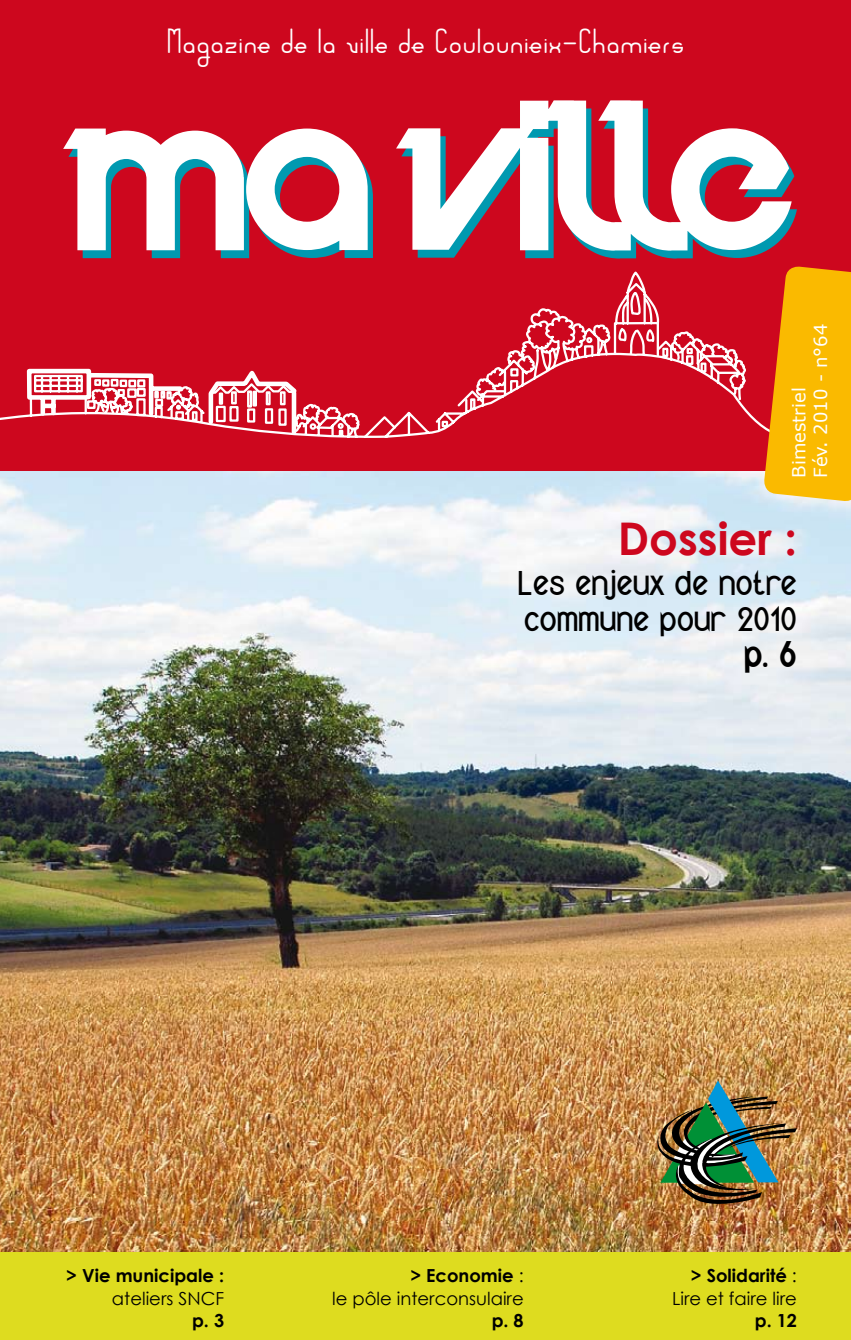
<style>
.page{position:relative;width:851px;height:1340px;background:#fff}
.page>*{position:absolute;margin:0;border:0;box-sizing:border-box;transform-origin:0 0}
.t1{font:700 45px "Century Gothic";color:#cd071e}
.t2{font:700 40.5px "Quirkus";color:#000}
.t3{font:37.5px/36px "Quirkus";color:#000}
.t4{font:36px "Sanserifing";color:#fff}
.t5{font:18px/22.5px "Century Gothic";color:#000;text-align:right}
.t6{font:700 18px "Century Gothic";color:#000}
.t7{font:18px/21.6px "Verdana";color:#fff}
.s1{font-weight:700}
</style>
<div class="page">
<img style="left:0;top:471px;width:850px;height:781px">
<div style="left:0;top:0;width:850px;height:471px;background:#cd071e"></div>
<div style="left:0;top:1252px;width:850px;height:87px;background:#dedc1f"></div>
<svg style="left:626px;top:271px;width:136px;height:157px"></svg>
<svg style="left:0;top:292px;width:659px;height:146px"></svg>
<svg style="left:25px;top:364px;width:275px;height:73px"></svg>
<img style="left:657px;top:1080px;width:139px;height:128px">
<svg style="left:762px;top:266px;width:88px;height:236px"></svg>
<svg style="left:82px;top:169px;width:714px;height:89px"></svg>
<svg style="left:63px;top:100px;width:728px;height:151px"></svg>
<h3 class="t4" style="left:166px;top:20px;width:520px">Magazine de la ville de Coulounieix-Chamiers</h3>
<p class="t7" style="left:787px;top:477px;width:155px;rotate:-90deg">Bimestriel<br>Fév. 2010 - n°64</p>
<h1 class="t1" style="left:617px;top:504px;width:181px">Dossier :</h1>
<h3 class="t3" style="left:518px;top:568px;width:280px">Les enjeux de notre commune pour 2010</h3>
<h2 class="t2" style="left:744px;top:635px;width:54px">p. 6</h2>
<p class="t6" style="left:66px;top:1261px;width:159px">&gt; Vie municipale :</p>
<p class="t5" style="left:112px;top:1286px;width:114px">ateliers SNCF</p>
<p class="t6" style="left:192px;top:1306px;width:34px">p. 3</p>
<p class="t5" style="left:332px;top:1264px;width:193px"><span class="s1">&gt; Economie</span> :<br>le pôle interconsulaire</p>
<p class="t6" style="left:491px;top:1306px;width:34px">p. 8</p>
<p class="t5" style="left:672px;top:1264px;width:126px"><span class="s1">&gt; Solidarité</span> :<br>Lire et faire lire</p>
<p class="t6" style="left:754px;top:1306px;width:44px">p. 12</p>
</div>
